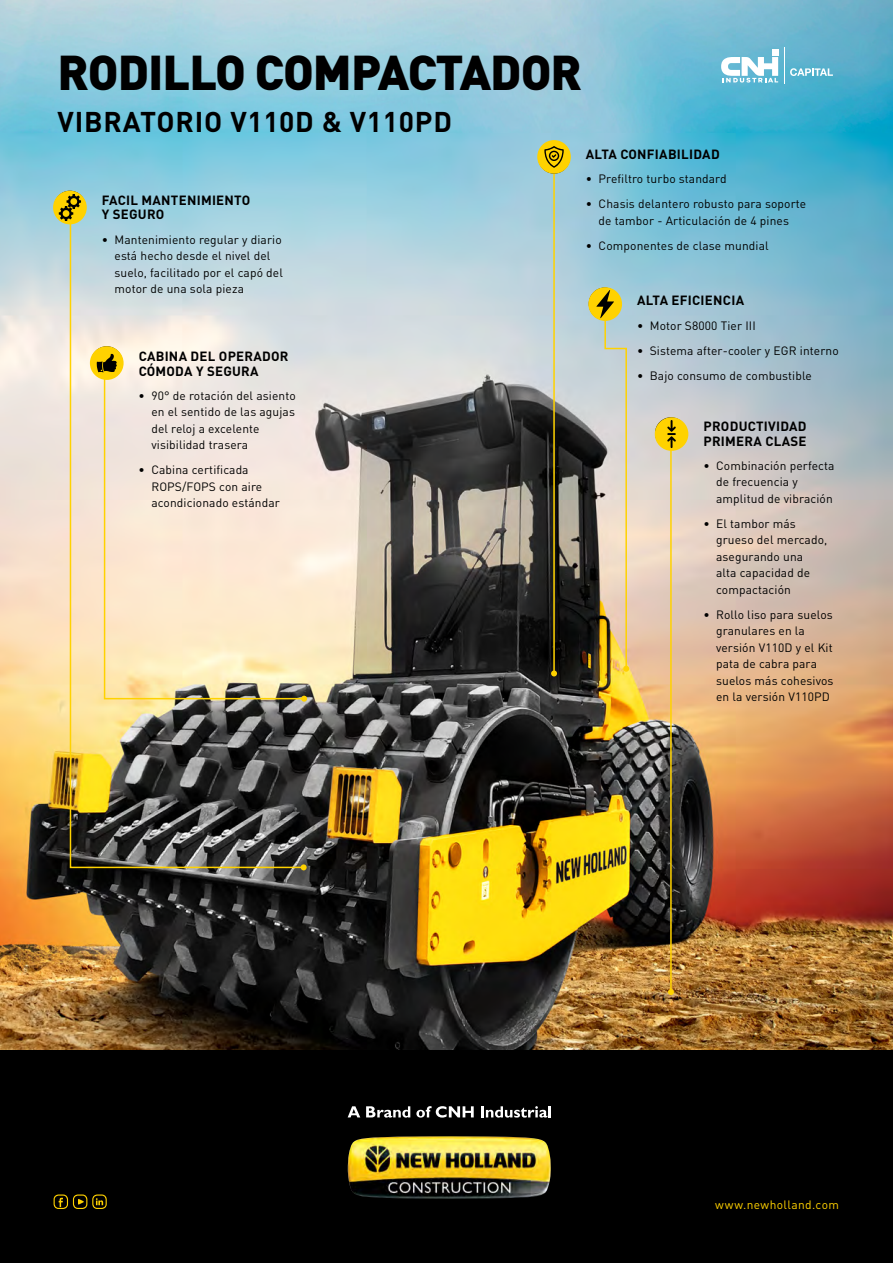
<style>
.page{position:relative;width:893px;height:1263px;background:#fff}
.page>*{position:absolute;margin:0;border:0;box-sizing:border-box;transform-origin:0 0}
.Título_1{font:900 48.3px "DIN Pro";letter-spacing:-.02em;color:#000}
.Título_1-2{font:700 28.2px "DIN Pro";letter-spacing:.025em;color:#000}
.Descrição{font:700 13.2px/14.5px "DIN Pro";letter-spacing:.02em;color:#000}
.t1{font:12px/16.5px "DIN Pro";letter-spacing:.01em;color:#000}
.t2{font:12px "DIN Pro";letter-spacing:.03em;color:#ffd200}
</style>
<div class="page">
<img style="left:0;top:0;width:893px;height:1050px">
<hr style="left:553px;top:159px;width:2px;height:514px;background:#ffd200">
<svg style="left:551px;top:670px;width:6px;height:6px"></svg>
<hr style="left:670px;top:433px;width:2px;height:559px;background:#ffd200">
<svg style="left:668px;top:989px;width:6px;height:6px"></svg>
<svg style="left:69px;top:222px;width:236px;height:647px;background:#a4a598"></svg>
<svg style="left:301px;top:864px;width:6px;height:6px"></svg>
<svg style="left:103px;top:371px;width:203px;height:329px;background:#f5e5ce"></svg>
<svg style="left:301px;top:696px;width:6px;height:6px"></svg>
<div style="left:0;top:1050px;width:893px;height:213px;background:#000"></div>
<img style="left:348px;top:1136px;width:203px;height:63px">
<svg style="left:348px;top:1106px;width:12px;height:11px"></svg>
<svg style="left:366px;top:1106px;width:44px;height:11px"></svg>
<svg style="left:416px;top:1106px;width:58px;height:11px"></svg>
<svg style="left:481px;top:1106px;width:70px;height:11px"></svg>
<svg style="left:54px;top:1194px;width:53px;height:15px"></svg>
<svg style="left:53px;top:191px;width:34px;height:33px"></svg>
<svg style="left:90px;top:346px;width:34px;height:34px"></svg>
<svg style="left:655px;top:417px;width:33px;height:34px"></svg>
<svg style="left:537px;top:140px;width:34px;height:34px"></svg>
<div style="left:772px;top:49px;width:6px;height:7px;background:#fff"></div>
<svg style="left:721px;top:57px;width:57px;height:26px"></svg>
<svg style="left:790px;top:68px;width:43px;height:8px"></svg>
<hr style="left:784px;top:47px;width:1px;height:37px;background:#fff">
<svg style="left:588px;top:287px;width:41px;height:385px;background:#bab193"></svg>
<p class="Título_1" style="left:57px;top:40px;width:526px">RODILLO COMPACTADOR</p>
<p class="Título_1-2" style="left:58px;top:103px;width:396px">VIBRATORIO V110D &amp; V110PD</p>
<p class="Descrição" style="left:102px;top:192px;width:150px">FACIL MANTENIMIENTO</p>
<p class="Descrição" style="left:102px;top:207px;width:64px">Y SEGURO</p>
<p class="t1" style="left:115px;top:231px;width:170px;text-indent:-13px">• Mantenimiento regular y diario está hecho desde el nivel del suelo, facilitado por el capó del motor de una sola pieza</p>
<p class="Descrição" style="left:139px;top:348px;width:151px">CABINA DEL OPERADOR<br>CÓMODA Y SEGURA</p>
<p class="t1" style="left:151px;top:387px;width:146px;text-indent:-13px">• 90° de rotación del asiento en el sentido de las agujas del reloj a excelente visibilidad trasera</p>
<p class="t1" style="left:151px;top:461px;width:130px;text-indent:-13px">• Cabina certificada<br>ROPS/FOPS con aire acondicionado estándar</p>
<p class="Descrição" style="left:586px;top:147px;width:135px">ALTA CONFIABILIDAD</p>
<p class="t1" style="left:586px;top:170px;width:142px">• Prefiltro turbo standard</p>
<p class="t1" style="left:586px;top:195px;width:222px;text-align:center">• Chasis delantero robusto para soporte de tambor - Articulación de 4 pines</p>
<p class="t1" style="left:586px;top:237px;width:184px">• Componentes de clase mundial</p>
<p class="Descrição" style="left:637px;top:292px;width:108px">ALTA EFICIENCIA</p>
<p class="t1" style="left:637px;top:316px;width:120px">• Motor S8000 Tier III</p>
<p class="t1" style="left:637px;top:341px;width:203px">• Sistema after-cooler y EGR interno</p>
<p class="t1" style="left:637px;top:366px;width:176px">• Bajo consumo de combustible</p>
<p class="Descrição" style="left:703px;top:418px;width:105px">PRODUCTIVIDAD</p>
<p class="Descrição" style="left:703px;top:433px;width:105px">PRIMERA CLASE</p>
<p class="t1" style="left:716px;top:457px;width:120px;text-indent:-13px">• Combinación perfecta de frecuencia y amplitud de vibración</p>
<p class="t1" style="left:716px;top:515px;width:113px;text-indent:-13px">• El tambor más grueso del mercado, asegurando una<br>alta capacidad de compactación</p>
<p class="t1" style="left:716px;top:606px;width:119px;text-indent:-13px">• Rollo liso para suelos granulares en la versión V110D y el Kit pata de cabra para suelos más cohesivos en la versión V110PD</p>
<p class="t2" style="left:715px;top:1196px;width:125px">www.newholland.com</p>
</div>
